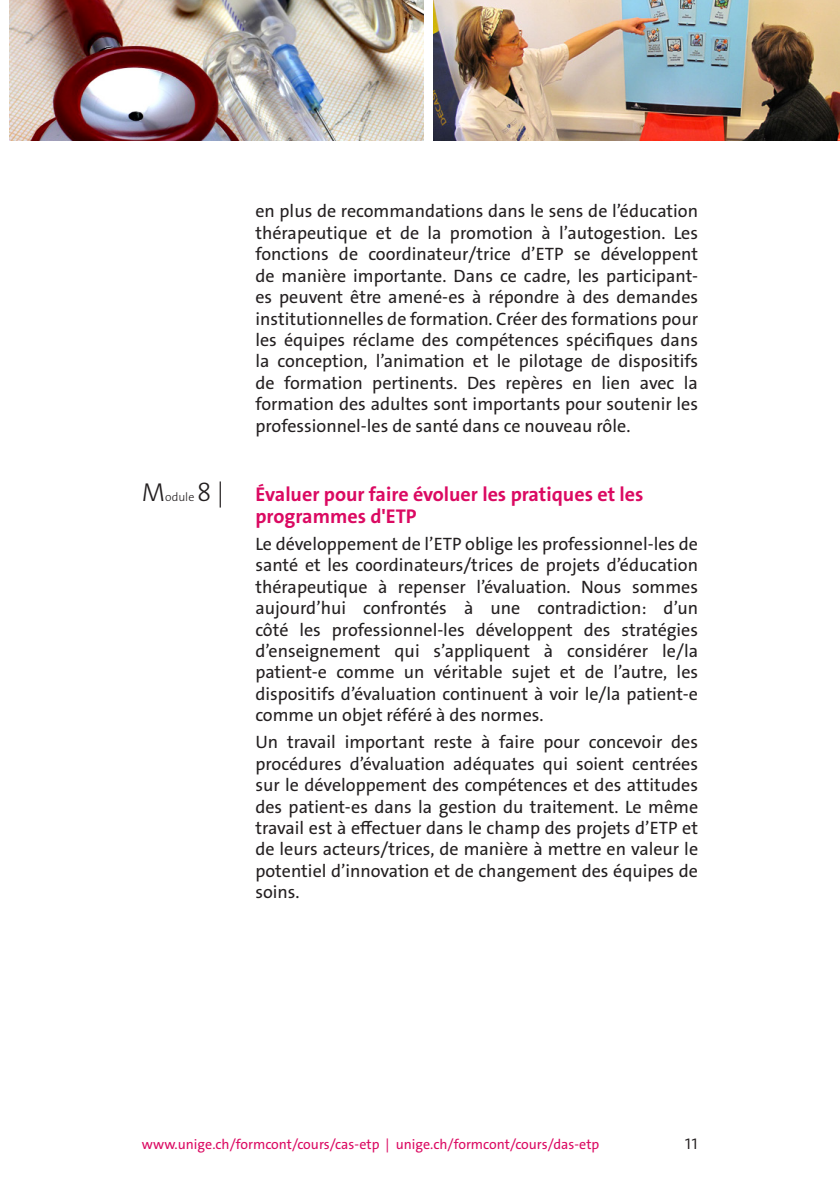
<style>
.page{position:relative;width:840px;height:1191px;background:#fff}
.page>*{position:absolute;margin:0;border:0;box-sizing:border-box;transform-origin:0 0}
.t1{font:700 20px/21.4px "The Sans Os F";color:#db0a62}
.t2{font:300 20px "The Sans Os F";color:#231f20}
.t3{font:18px/21.4px "The Sans Os F";color:#231f20;text-align:justify}
.t4{font:14px "The Sans Os F";color:#db0a62}
.s1{font-weight:300;font-size:26px;color:#231f20}
.s2{font-weight:300;font-size:12px;color:#231f20}
</style>
<div class="page">
<img style="left:9px;top:0;width:414px;height:141px">
<img style="left:433px;top:0;width:406px;height:141px">
<p class="t3" style="left:255px;top:201px;width:444px">en plus de recommandations dans le sens de l’éducation thérapeutique et de la promotion à l’autogestion. Les fonctions de coordinateur/trice d’ETP se développent de manière importante. Dans ce cadre, les participant&shy;es peuvent être amené-es à répondre à des demandes institutionnelles de formation. Créer des formations pour les équipes réclame des compétences spécifiques dans la conception, l’animation et le pilotage de dispositifs de formation pertinents. Des repères en lien avec la formation des adultes sont importants pour soutenir les professionnel-les de santé dans ce nouveau rôle.</p>
<p class="t1" style="left:255px;top:484px;width:389px;text-indent:-113px"><span class="s1">M</span><span class="s2">odule</span> <span class="s1">8 |</span> Évaluer pour faire évoluer les pratiques et les programmes d'ETP</p>
<p class="t3" style="left:255px;top:533px;width:444px">Le développement de l’ETP oblige les professionnel-les de santé et les coordinateurs/trices de projets d’éducation thérapeutique à repenser l’évaluation. Nous sommes aujourd’hui confrontés à une contradiction: d’un côté les professionnel-les développent des stratégies d’enseignement qui s’appliquent à considérer le/la patient-e comme un véritable sujet et de l’autre, les dispositifs d’évaluation continuent à voir le/la patient-e comme un objet référé à des normes.</p>
<p class="t3" style="left:255px;top:731px;width:444px">Un travail important reste à faire pour concevoir des procédures d’évaluation adéquates qui soient centrées sur le développement des compétences et des attitudes des patient-es dans la gestion du traitement. Le même travail est à effectuer dans le champ des projets d’ETP et de leurs acteurs/trices, de manière à mettre en valeur le potentiel d’innovation et de changement des équipes de soins.</p>
<p class="t4" style="left:142px;top:1135px;width:458px">www.unige.ch/formcont/cours/cas-etp | unige.ch/formcont/cours/das-etp</p>
<p class="t2" style="left:684px;top:1129px;width:15px">11</p>
</div>
